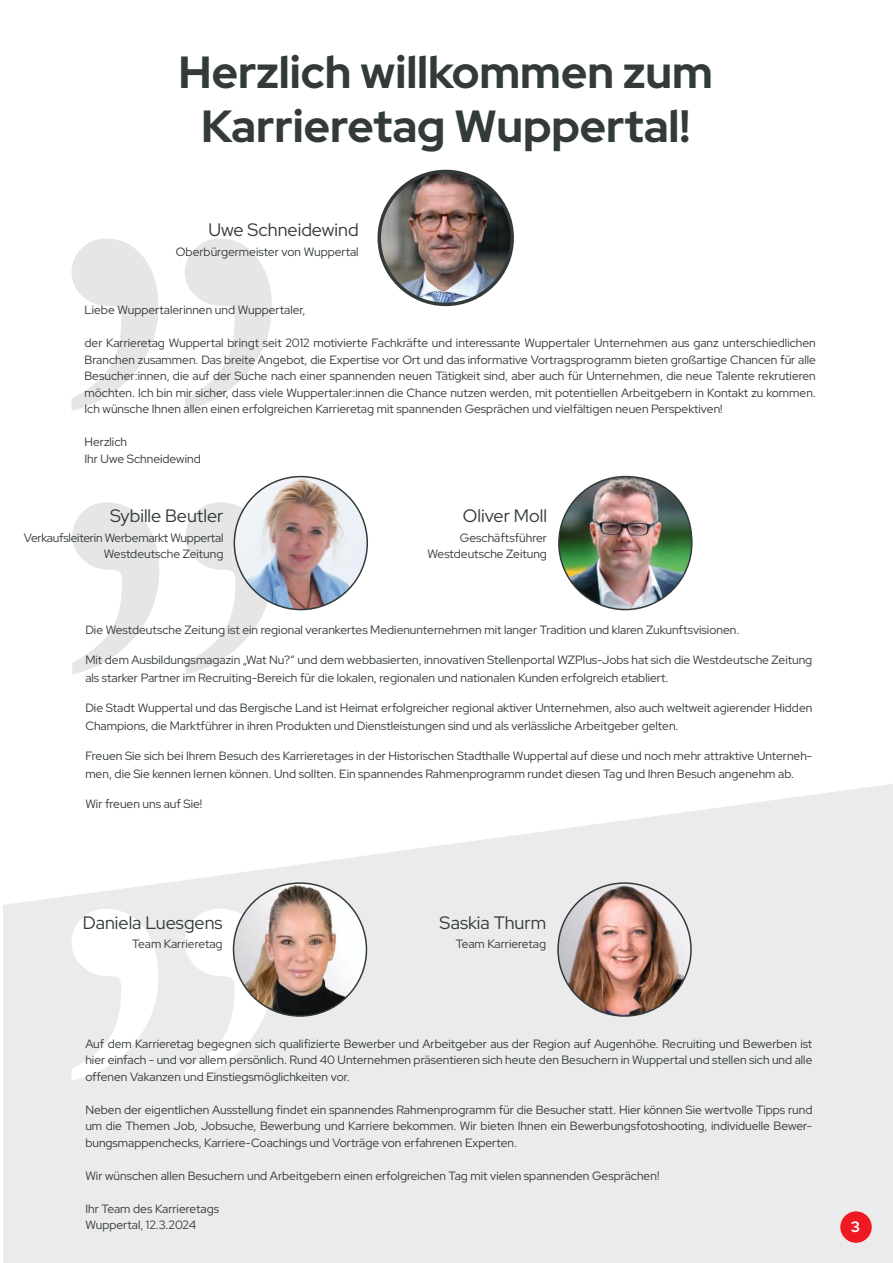
<style>
.page{position:relative;width:893px;height:1263px;background:#fff}
.page>*{position:absolute;margin:0;border:0;box-sizing:border-box;transform-origin:0 0}
.t1{font:712.2px "Perpetua";color:#e6e6e7}
.t2{font:712.2px "Perpetua";color:#fff}
.t3{font:700 45px/54px "Red Hat Display";color:#333a3a;text-align:center}
.t4{font:18px "Red Hat Display";color:#333a3a}
.t5{font:700 15px "Red Hat Display";color:#fff}
.t6{font:12px/16.5px "Red Hat Display";color:#333a3a}
.t7{font:12px/16.5px "Red Hat Display";letter-spacing:-.02em;color:#333a3a;text-align:right}
</style>
<div class="page">
<svg style="left:3px;top:784px;width:890px;height:479px;fill:#ebebec"></svg>
<div style="left:840px;top:1211px;width:32px;height:32px;background:#ef1923;border-radius:50%"></div>
<img style="left:234px;top:883px;width:132px;height:133px;border-radius:66px">
<img style="left:558px;top:884px;width:133px;height:132px">
<img style="left:234px;top:477px;width:133px;height:132px;border-radius:66px">
<img style="left:559px;top:477px;width:133px;height:132px;border-radius:66px">
<img style="left:379px;top:171px;width:133px;height:133px;border-radius:66px">
<div style="left:378px;top:170px;width:136px;height:136px;border:3px solid #333a3a;border-radius:50%"></div>
<h2 class="t3" style="left:179px;top:45px;width:536px">Herzlich willkommen zum<br>Karrieretag Wuppertal!</h2>
<h3 class="t4" style="left:208px;top:218px;width:152px">Uwe Schneidewind</h3>
<p class="t6" style="left:176px;top:243px;width:184px">Oberbürgermeister von Wuppertal</p>
<h1 class="t1" style="left:55px;top:33px;width:224px">”</h1>
<p class="t6" style="left:85px;top:301px;width:223px">Liebe Wuppertalerinnen und Wuppertaler,</p>
<p class="t6" style="left:85px;top:334px;width:733px;text-align:justify">der Karrieretag Wuppertal bringt seit 2012 motivierte Fachkräfte und interessante Wuppertaler Unternehmen aus ganz unterschiedlichen Branchen zusammen. Das breite Angebot, die Expertise vor Ort und das informative Vortragsprogramm bieten großartige Chancen für alle Besucher:innen, die auf der Suche nach einer spannenden neuen Tätigkeit sind, aber auch für Unternehmen, die neue Talente rekrutieren möchten. Ich bin mir sicher, dass viele Wuppertaler:innen die Chance nutzen werden, mit potentiellen Arbeitgebern in Kontakt zu kommen.<br>Ich wünsche Ihnen allen einen erfolgreichen Karrieretag mit spannenden Gesprächen und vielfältigen neuen Perspektiven!</p>
<p class="t6" style="left:85px;top:433px;width:118px">Herzlich<br>Ihr Uwe Schneidewind</p>
<h1 class="t1" style="left:56px;top:296px;width:224px">”</h1>
<h3 class="t4" style="left:110px;top:504px;width:115px">Sybille Beutler</h3>
<p class="t7" style="left:24px;top:529px;width:201px">Verkaufsleiterin Werbemarkt Wuppertal<br>Westdeutsche Zeitung</p>
<h3 class="t4" style="left:463px;top:504px;width:86px">Oliver Moll</h3>
<p class="t6" style="left:427px;top:529px;width:121px;text-align:right">Geschäftsführer<br>Westdeutsche Zeitung</p>
<p class="t6" style="left:85px;top:621px;width:656px">Die Westdeutsche Zeitung ist ein regional verankertes Medienunternehmen mit langer Tradition und klaren Zukunftsvisionen.</p>
<p class="t6" style="left:85px;top:650px;width:728px;line-height:18px">Mit dem Ausbildungsmagazin „Wat Nu?“ und dem webbasierten, innovativen Stellenportal WZPlus-Jobs hat sich die Westdeutsche Zeitung als starker Partner im Recruiting-Bereich für die lokalen, regionalen und nationalen Kunden erfolgreich etabliert.</p>
<p class="t6" style="left:85px;top:698px;width:728px;line-height:18px">Die Stadt Wuppertal und das Bergische Land ist Heimat erfolgreicher regional aktiver Unternehmen, also auch weltweit agierender Hidden<br>Champions, die Marktführer in ihren Produkten und Dienstleistungen sind und als verlässliche Arbeitgeber gelten.</p>
<p class="t6" style="left:85px;top:746px;width:728px;line-height:18px">Freuen Sie sich bei Ihrem Besuch des Karrieretages in der Historischen Stadthalle Wuppertal auf diese und noch mehr attraktive Unterneh&shy;men, die Sie kennen lernen können. Und sollten. Ein spannendes Rahmenprogramm rundet diesen Tag und Ihren Besuch angenehm ab.</p>
<p class="t6" style="left:85px;top:795px;width:118px">Wir freuen uns auf Sie!</p>
<h1 class="t2" style="left:55px;top:703px;width:224px">”</h1>
<h3 class="t4" style="left:440px;top:911px;width:108px">Saskia Thurm</h3>
<h3 class="t4" style="left:83px;top:911px;width:141px">Daniela Luesgens</h3>
<p class="t6" style="left:132px;top:936px;width:92px">Team Karrieretag</p>
<p class="t6" style="left:456px;top:936px;width:92px">Team Karrieretag</p>
<p class="t6" style="left:85px;top:1035px;width:729px;text-align:justify">Auf dem Karrieretag begegnen sich qualifizierte Bewerber und Arbeitgeber aus der Region auf Augenhöhe. Recruiting und Bewerben ist hier einfach - und vor allem persönlich. Rund 40 Unternehmen präsentieren sich heute den Besuchern in Wuppertal und stellen sich und alle offenen Vakanzen und Einstiegsmöglichkeiten vor.</p>
<p class="t6" style="left:85px;top:1101px;width:728px;text-align:justify">Neben der eigentlichen Ausstellung findet ein spannendes Rahmenprogramm für die Besucher statt. Hier können Sie wertvolle Tipps rund um die Themen Job, Jobsuche, Bewerbung und Karriere bekommen. Wir bieten Ihnen ein Bewerbungsfotoshooting, individuelle Bewer&shy;bungsmappenchecks, Karriere-Coachings und Vorträge von erfahrenen Experten.</p>
<p class="t6" style="left:85px;top:1167px;width:575px">Wir wünschen allen Besuchern und Arbeitgebern einen erfolgreichen Tag mit vielen spannenden Gesprächen!</p>
<p class="t6" style="left:85px;top:1200px;width:135px">Ihr Team des Karrieretags<br>Wuppertal, 12.3.2024</p>
<p class="t5" style="left:851px;top:1216px;width:11px">3</p>
</div>
